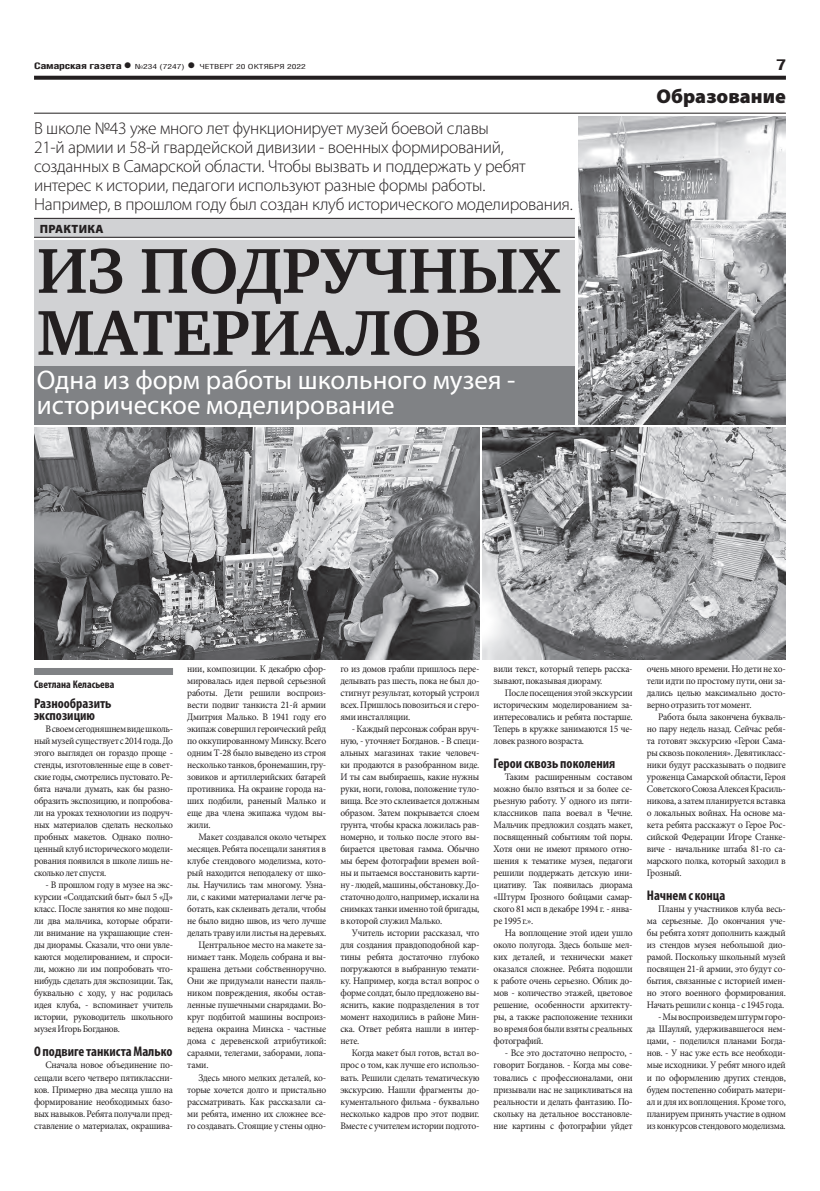
<style>
.page{position:relative;width:820px;height:1191px;background:#fff}
.page>*{position:absolute;margin:0;border:0;box-sizing:border-box;transform-origin:0 0}
.ЗАГОЛОВОК{font:700 65px/62px "Charter C";color:#231f20}
.ПОДЗАГОЛОВОК{font:27px/25px "Myriad Pro";color:#fff}
.КОЛОНТИТУЛ{font:900 20px "Myriad Pro";color:#231f20}
.ПОДЗАГОЛОВОК-2{font:300 17.5px/19px "Myriad Pro";letter-spacing:-.015em;color:#231f20}
.t1{font:700 15px "Helios Cond";color:#231f20;scale:1.4 1}
.ЗАГ_в_ТЕКСТЕ{font:700 condensed 14px/12px "Myriad Pro";color:#231f20}
.надзаголовок{font:900 12px "Myriad Pro";letter-spacing:.02em;color:#231f20}
.АВТОР_чб{font:700 condensed 11px "Myriad Pro";color:#231f20}
.ОСНОВНОЙ{font:10px/12px "Minion Pro";letter-spacing:-.025em;color:#231f20;text-align:justify;scale:.95 1}
.t2{font:700 9px "Helios Cond";letter-spacing:-.02em;color:#231f20;scale:1.4 1}
.t3{font:7px "Helios Cond";color:#231f20;scale:1.4 1}
.s1{font-size:16px}
.s2{font-weight:700;font-size:16px}
</style>
<div class="page">
<svg style="left:34px;top:76px;width:751px;height:4px;background:#322f2f"></svg>
<div style="left:34px;top:240px;width:540px;height:126px;background:#d1d2d4"></div>
<div style="left:34px;top:366px;width:540px;height:58px;background:#808285"></div>
<div style="left:34px;top:218px;width:540px;height:19px;background:#d1d2d4"></div>
<hr style="left:34px;top:218px;width:540px;height:1px;background:#231f20">
<hr style="left:34px;top:237px;width:540px;height:1px;background:#231f20">
<hr style="left:34px;top:113px;width:751px;height:1px;background:#231f20">
<img style="left:482px;top:427px;width:303px;height:232px">
<img style="left:34px;top:427px;width:445px;height:232px">
<img style="left:578px;top:116px;width:207px;height:308px">
<div style="left:34px;top:668px;width:139px;height:7px;background:#808285"></div>
<p class="t2" style="left:34px;top:61px;width:71px">Самарская газета<span class="s1">•</span></p>
<p class="t3" style="left:135px;top:63px;width:124px">№234 (7247) <span class="s2">•</span> ЧЕТВЕРГ 20 ОКТЯБРЯ 2022</p>
<p class="t1" style="left:775px;top:55px;width:9px">7</p>
<p class="КОЛОНТИТУЛ" style="left:656px;top:85px;width:131px">Образование</p>
<p class="ПОДЗАГОЛОВОК-2" style="left:34px;top:119px;width:540px">В школе №43 уже много лет функционирует музей боевой славы<br>21-й армии и 58-й гвардейской дивизии - военных формирований, созданных в Самарской области. Чтобы вызвать и поддержать у ребят интерес к истории, педагоги используют разные формы работы.<br>Например, в прошлом году был создан клуб исторического моделирования.</p>
<p class="надзаголовок" style="left:40px;top:222px;width:65px">ПРАКТИКА</p>
<p class="ЗАГОЛОВОК" style="left:37px;top:241px;width:524px">ИЗ ПОДРУЧНЫХ<br>МАТЕРИАЛОВ</p>
<p class="ПОДЗАГОЛОВОК" style="left:37px;top:367px;width:480px">Одна из форм работы школьного музея - историческое моделирование</p>
<p class="АВТОР_чб" style="left:34px;top:678px;width:82px">Светлана Келасьева</p>
<p class="ЗАГ_в_ТЕКСТЕ" style="left:34px;top:697px;width:79px">Разнообразить экспозицию</p>
<p class="ОСНОВНОЙ" style="left:34px;top:723px;width:148px;text-indent:11px">В своем сегодняшнем виде школь&shy;ный музей существует с 2014 года. До этого выглядел он гораздо проще - стенды, изготовленные еще в совет&shy;ские годы, смотрелись пустовато. Ре&shy;бята начали думать, как бы разно&shy;образить экспозицию, и попробова&shy;ли на уроках технологии из подруч&shy;ных материалов сделать несколько пробных макетов. Однако полно&shy;ценный клуб исторического модели&shy;рования появился в школе лишь не&shy;сколько лет спустя.</p>
<p class="ОСНОВНОЙ" style="left:34px;top:879px;width:148px;text-indent:11px">- В прошлом году в музее на экс&shy;курсии «Солдатский быт» был 5 «Д» класс. После занятия ко мне подош&shy;ли два мальчика, которые обрати&shy;ли внимание на украшающие стен&shy;ды диорамы. Сказали, что они увле&shy;каются моделированием, и спроси&shy;ли, можно ли им попробовать что&shy;нибудь сделать для экспозиции. Так, буквально с ходу, у нас родилась идея клуба, - вспоминает учитель истории, руководитель школьного музея Игорь Богданов.</p>
<p class="ЗАГ_в_ТЕКСТЕ" style="left:34px;top:1045px;width:140px">О подвиге танкиста Малько</p>
<p class="ОСНОВНОЙ" style="left:34px;top:1059px;width:148px;text-indent:11px">Сначала новое объединение по&shy;сещали всего четверо пятиклассни&shy;ков. Примерно два месяца ушло на формирование необходимых базо&shy;вых навыков. Ребята получали пред&shy;ставление о материалах, окрашива-</p>
<p class="ОСНОВНОЙ" style="left:187px;top:663px;width:148px">нии, композиции. К декабрю сфор&shy;мировалась идея первой серьезной работы. Дети решили воспроиз&shy;вести подвиг танкиста 21-й армии Дмитрия Малько. В 1941 году его экипаж совершил героический рейд по оккупированному Минску. Всего одним Т-28 было выведено из строя несколько танков, бронемашин, гру&shy;зовиков и артиллерийских батарей противника. На окраине города на&shy;ших подбили, раненый Малько и еще два члена экипажа чудом вы&shy;жили.</p>
<p class="ОСНОВНОЙ" style="left:187px;top:831px;width:148px;text-indent:11px">Макет создавался около четырех месяцев. Ребята посещали занятия в клубе стендового моделизма, кото&shy;рый находится неподалеку от шко&shy;лы. Научились там многому. Узна&shy;ли, с какими материалами легче ра&shy;ботать, как склеивать детали, чтобы не было видно швов, из чего лучше делать траву или листья на деревьях.</p>
<p class="ОСНОВНОЙ" style="left:187px;top:939px;width:148px;text-indent:11px">Центральное место на макете за&shy;нимает танк. Модель собрана и вы&shy;крашена детьми собственноручно.<br>Они же придумали нанести паяль&shy;ником повреждения, якобы остав&shy;ленные пушечными снарядами. Во&shy;круг подбитой машины воспроиз&shy;ведена окраина Минска - частные дома с деревенской атрибутикой: сараями, телегами, заборами, лопа&shy;тами.</p>
<p class="ОСНОВНОЙ" style="left:187px;top:1071px;width:148px;text-indent:11px">Здесь много мелких деталей, ко&shy;торые хочется долго и пристально рассматривать. Как рассказали са&shy;ми ребята, именно их сложнее все&shy;го создавать. Стоящие у стены одно-</p>
<p class="ОСНОВНОЙ" style="left:340px;top:663px;width:148px">го из домов грабли пришлось пере&shy;делывать раз шесть, пока не был до&shy;стигнут результат, который устроил всех. Пришлось повозиться и с геро&shy;ями инсталляции.</p>
<p class="ОСНОВНОЙ" style="left:340px;top:723px;width:148px;text-indent:11px">- Каждый персонаж собран вруч&shy;ную, - уточняет Богданов. - В специ&shy;альных магазинах такие человеч&shy;ки продаются в разобранном виде.<br>И ты сам выбираешь, какие нужны руки, ноги, голова, положение туло&shy;вища. Все это склеивается должным образом. Затем покрывается слоем грунта, чтобы краска ложилась рав&shy;номерно, и только после этого вы&shy;бирается цветовая гамма. Обычно мы берем фотографии времен вой&shy;ны и пытаемся восстановить карти&shy;ну - людей, машины, обстановку. До&shy;статочно долго, например, искали на снимках танки именно той бригады, в которой служил Малько.</p>
<p class="ОСНОВНОЙ" style="left:340px;top:927px;width:148px;text-indent:11px">Учитель истории рассказал, что для создания правдоподобной кар&shy;тины ребята достаточно глубоко погружаются в выбранную темати&shy;ку. Например, когда встал вопрос о форме солдат, было предложено вы&shy;яснить, какие подразделения в тот момент находились в районе Мин&shy;ска. Ответ ребята нашли в интер&shy;нете.</p>
<p class="ОСНОВНОЙ" style="left:340px;top:1047px;width:148px;text-indent:11px">Когда макет был готов, встал во&shy;прос о том, как лучше его использо&shy;вать. Решили сделать тематическую экскурсию. Нашли фрагменты до&shy;кументального фильма - буквально несколько кадров про этот подвиг.<br>Вместе с учителем истории подгото-</p>
<p class="ОСНОВНОЙ" style="left:493px;top:663px;width:148px">вили текст, который теперь расска&shy;зывают, показывая диораму.</p>
<p class="ОСНОВНОЙ" style="left:493px;top:687px;width:148px;text-indent:11px">После посещения этой экскурсии историческим моделированием за&shy;интересовались и ребята постарше.<br>Теперь в кружке занимаются 15 че&shy;ловек разного возраста.</p>
<p class="ЗАГ_в_ТЕКСТЕ" style="left:493px;top:757px;width:123px">Герои сквозь поколения</p>
<p class="ОСНОВНОЙ" style="left:493px;top:771px;width:148px;text-indent:11px">Таким расширенным составом можно было взяться и за более се&shy;рьезную работу. У одного из пяти&shy;классников папа воевал в Чечне.<br>Мальчик предложил создать макет, посвященный событиям той поры.<br>Хотя они не имеют прямого отно&shy;шения к тематике музея, педагоги решили поддержать детскую ини&shy;циативу. Так появилась диорама «Штурм Грозного бойцами самар&shy;ского 81 мсп в декабре 1994 г. - янва&shy;ре 1995 г.».</p>
<p class="ОСНОВНОЙ" style="left:493px;top:927px;width:148px;text-indent:11px">На воплощение этой идеи ушло около полугода. Здесь больше мел&shy;ких деталей, и технически макет оказался сложнее. Ребята подошли к работе очень серьезно. Облик до&shy;мов - количество этажей, цветовое решение, особенности архитекту&shy;ры, а также расположение техники во время боя были взяты с реальных фотографий.</p>
<p class="ОСНОВНОЙ" style="left:493px;top:1047px;width:148px;text-indent:11px">- Все это достаточно непросто, - говорит Богданов. - Когда мы сове&shy;товались с профессионалами, они призывали нас не зацикливаться на реальности и делать фантазию. По&shy;скольку на детальное восстановле&shy;ние картины с фотографии уйдет</p>
<p class="ОСНОВНОЙ" style="left:646px;top:663px;width:148px">очень много времени. Но дети не хо&shy;тели идти по простому пути, они за&shy;дались целью максимально досто&shy;верно отразить тот момент.</p>
<p class="ОСНОВНОЙ" style="left:646px;top:711px;width:148px;text-indent:11px">Работа была закончена букваль&shy;но пару недель назад. Сейчас ребя&shy;та готовят экскурсию «Герои Сама&shy;ры сквозь поколения». Девятикласс&shy;ники будут рассказывать о подвиге уроженца Самарской области, Героя Советского Союза Алексея Красиль&shy;никова, а затем планируется вставка о локальных войнах. На основе ма&shy;кета ребята расскажут о Герое Рос&shy;сийской Федерации Игоре Станке&shy;виче - начальнике штаба 81-го са&shy;марского полка, который заходил в Грозный.</p>
<p class="ЗАГ_в_ТЕКСТЕ" style="left:646px;top:889px;width:80px">Начнем с конца</p>
<p class="ОСНОВНОЙ" style="left:646px;top:903px;width:148px;text-indent:11px">Планы у участников клуба весь&shy;ма серьезные. До окончания уче&shy;бы ребята хотят дополнить каждый из стендов музея небольшой дио&shy;рамой. Поскольку школьный музей посвящен 21-й армии, это будут со&shy;бытия, связанные с историей имен&shy;но этого военного формирования.<br>Начать решили с конца - с 1945 года.</p>
<p class="ОСНОВНОЙ" style="left:646px;top:1011px;width:148px;text-indent:11px">- Мы воспроизведем штурм горо&shy;да Шауляй, удерживавшегося нем&shy;цами, - поделился планами Богда&shy;нов. - У нас уже есть все необходи&shy;мые исходники. У ребят много идей и по оформлению других стендов, будем постепенно собирать матери&shy;ал и для их воплощения. Кроме того, планируем принять участие в одном из конкурсов стендового моделизма.</p>
</div>
